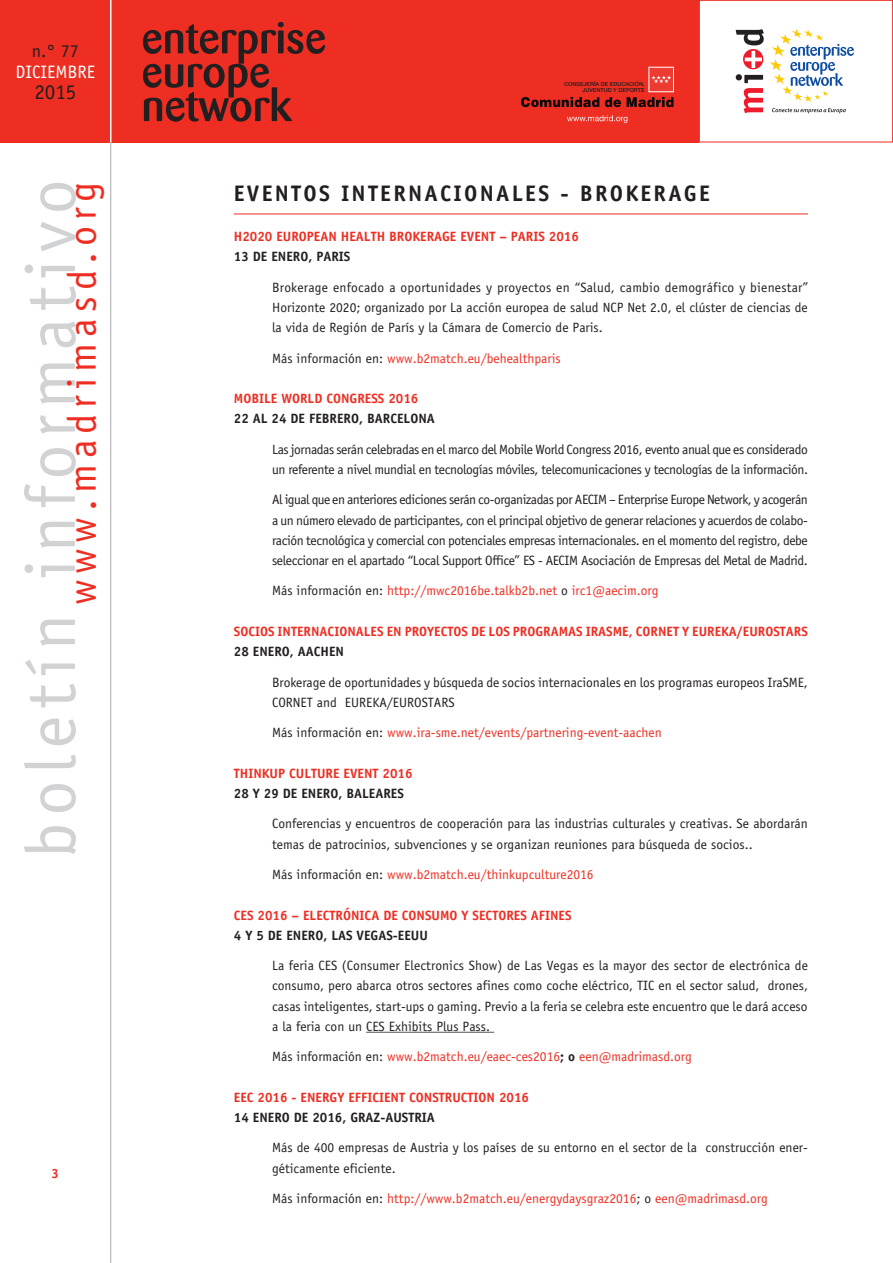
<style>
.page{position:relative;width:893px;height:1263px;background:#fff}
.page>*{position:absolute;margin:0;border:0;box-sizing:border-box;transform-origin:0 0}
.t1{font:70.35px "Officina Sans";letter-spacing:.1em;color:#d1d2d4}
.t2{font:40.2px "Officina Sans";letter-spacing:.15em;color:#ee2e22}
.t3{font:700 22.5px "Officina Sans";letter-spacing:.1em;color:#231f20}
.t4{font:21px "Officina Sans";color:#231f20}
.t5{font:18px "Officina Sans";color:#fff}
.t6{font:18px "Officina Sans";color:#231f20}
.t7{font:13.5px/20.2px "Officina Sans";letter-spacing:-.005em;color:#231f20;text-align:justify}
.t8{font:13.5px "Officina Sans";color:#ee2e22}
.t9{font:700 13.5px "Officina Sans";color:#ee2e22}
.t10{font:13.5px/20.2px "Officina Sans";letter-spacing:-.03em;color:#231f20}
.t11{font:700 13.5px "Officina Sans";color:#231f20}
.t12{font:13.5px "Officina Sans";letter-spacing:-.035em;color:#231f20}
.t13{font:700 13.35px "Officina Sans";color:#ee2e22}
.t14{font:500 5.55px/5.2px "Helvetica Neue";color:#231f20;text-align:right}
.s1{color:#231f20}
.s2{font-weight:700;color:#231f20}
</style>
<div class="page">
<div style="left:0;top:0;width:699px;height:142px;background:#ee2e22"></div>
<hr style="left:110px;top:0;width:1px;height:1263px;background:#a8a9ad">
<div style="left:699px;top:0;width:194px;height:142px;background:#fff;border:1px solid #ee2e22"></div>
<svg style="left:143px;top:22px;width:182px;height:100px"></svg>
<svg style="left:770px;top:29px;width:84px;height:73px"></svg>
<svg style="left:772px;top:108px;width:74px;height:5px"></svg>
<svg style="left:743px;top:49px;width:20px;height:20px"></svg>
<svg style="left:736px;top:74px;width:27px;height:39px"></svg>
<svg style="left:745px;top:51px;width:17px;height:17px"></svg>
<svg style="left:736px;top:29px;width:28px;height:16px"></svg>
<svg style="left:521px;top:97px;width:152px;height:10px"></svg>
<div style="left:649px;top:67px;width:24px;height:25px;background:#ee3b32"></div>
<div style="left:649px;top:67px;width:25px;height:25px;border:1px solid #fff"></div>
<svg style="left:651px;top:75px;width:20px;height:8px"></svg>
<svg style="left:567px;top:115px;width:60px;height:8px"></svg>
<hr style="left:110px;top:0;width:1px;height:142px;background:#fff">
<hr style="left:234px;top:214px;width:574px;height:1px;background:#ee2e22">
<hr style="left:366px;top:1032px;width:128px;height:1px;background:#555">
<h3 class="t6" style="left:32px;top:40px;width:48px">n.° 77</h3>
<h3 class="t5" style="left:16px;top:61px;width:81px">diciembre</h3>
<h3 class="t4" style="left:34px;top:80px;width:43px">2015</h3>
<h1 class="t1" style="left:10px;top:858px;width:680px;rotate:-90deg">boletín informativo</h1>
<h2 class="t2" style="left:59px;top:605px;width:425px;rotate:-90deg">www.madrimasd.org</h2>
<p class="t13" style="left:52px;top:1165px;width:9px">3</p>
<p class="t14" style="left:564px;top:82px;width:82px">CONSEJERÍA DE EDUCACIÓN,<br>JUVENTUD Y DEPORTE</p>
<h3 class="t3" style="left:234px;top:179px;width:478px">EVENTOS INTERNACIONALES - BROKERAGE</h3>
<p class="t9" style="left:234px;top:228px;width:66px">H 2020 EUROPEANHEALT</p>
<p class="t9" style="left:377px;top:228px;width:21px">H BROKERAGE</p>
<p class="t9" style="left:460px;top:228px;width:22px">EVENT</p>
<p class="t9" style="left:499px;top:228px;width:81px">– PARIS 2016</p>
<p class="t11" style="left:234px;top:248px;width:53px">13 DE ENERO</p>
<p class="t11" style="left:308px;top:248px;width:43px">, PARIS</p>
<p class="t7" style="left:272px;top:277px;width:538px">Brokerage enfocado a oportunidades y proyectos en “Salud, cambio demográfico y bienestar” Horizonte 2020; organizado por La acción europea de salud NCP Net 2.0, el clúster de ciencias de la vida de Región de París y la Cámara de Comercio de Paris.</p>
<p class="t8" style="left:272px;top:350px;width:290px"><span class="s1">Más información en:</span> www.b2match.eu/behealthparis</p>
<p class="t9" style="left:234px;top:390px;width:67px">MO BILE WORLD</p>
<p class="t9" style="left:326px;top:390px;width:16px">CONGRE</p>
<p class="t9" style="left:371px;top:390px;width:49px">SS 2016</p>
<p class="t11" style="left:234px;top:410px;width:104px">22 AL 24 DE FEBRERO</p>
<p class="t11" style="left:359px;top:410px;width:17px">, BARCELONA</p>
<p class="t10" style="left:272px;top:439px;width:537px">Las jornadas serán celebradas en el marco del Mobile World Congress 2016, evento anual que es considerado un referente a nivel mundial en tecnologías móviles, telecomunicaciones y tecnologías de la información.</p>
<p class="t12" style="left:272px;top:492px;width:317px">Al igual que en anteriores ediciones serán co-organizadas por AECIM</p>
<p class="t7" style="left:272px;top:490px;width:537px;text-indent:337px">– Enterprise Europe Network, y acogerán a un número elevado de participantes, con el principal objetivo de generar relaciones y acuerdos de colabo&shy;ración tecnológica y comercial con potenciales empresas internacionales. en el momento del registro, debe seleccionar en el apartado “Local Support Office” ES - AECIM</p>
<p class="t10" style="left:581px;top:550px;width:228px">Asociación de Empresas del Metal de Madrid.</p>
<p class="t8" style="left:272px;top:583px;width:388px"><span class="s1">Más información en:</span> http://mwc2016be.talkb2b.net <span class="s1">o</span> irc1@aecim.org</p>
<p class="t9" style="left:234px;top:623px;width:8px">SOCIO</p>
<p class="t9" style="left:268px;top:623px;width:18px">S INTERNACIONALE</p>
<p class="t9" style="left:377px;top:623px;width:65px">S ENPROYECTO</p>
<p class="t9" style="left:461px;top:623px;width:60px">S DELOS PROGRA</p>
<p class="t9" style="left:559px;top:623px;width:41px">MAS IRASM</p>
<p class="t9" style="left:622px;top:623px;width:186px">E, CORNET Y EUREKA/EUROSTARS</p>
<p class="t11" style="left:234px;top:643px;width:34px">28 ENERO</p>
<p class="t11" style="left:290px;top:643px;width:47px">, AACHEN</p>
<p class="t7" style="left:272px;top:672px;width:537px">Brokerage de oportunidades y búsqueda de socios internacionales en los programas europeos IraSME,<br>CORNET and EUREKA/EUROSTARS</p>
<p class="t8" style="left:272px;top:725px;width:391px"><span class="s1">Más información en:</span> www.ira-sme.net/events/partnering-event-aachen</p>
<p class="t9" style="left:234px;top:765px;width:132px">THINKUP CULTURE EVENT</p>
<p class="t9" style="left:383px;top:765px;width:32px">2016</p>
<p class="t11" style="left:234px;top:785px;width:83px">28 Y 29 DE ENERO</p>
<p class="t11" style="left:338px;top:785px;width:17px">, BALEARE</p>
<p class="t11" style="left:397px;top:785px;width:8px">S</p>
<p class="t7" style="left:272px;top:814px;width:537px">Conferencias y encuentros de cooperación para las industrias culturales y creativas. Se abordarán temas de patrocinios, subvenciones y se organizan reuniones para búsqueda de socios..</p>
<p class="t8" style="left:272px;top:866px;width:323px"><span class="s1">Más información en:</span> www.b2match.eu/thinkupculture2016</p>
<p class="t9" style="left:234px;top:906px;width:84px">CES 2016 – ELECTRÓNICA</p>
<p class="t9" style="left:383px;top:906px;width:104px">DE CONSUMO Y SECTORE</p>
<p class="t9" style="left:520px;top:906px;width:53px">S AFINES</p>
<p class="t11" style="left:234px;top:927px;width:68px">4 Y 5 DE ENERO</p>
<p class="t11" style="left:323px;top:927px;width:42px">, LAS VEGA</p>
<p class="t11" style="left:386px;top:927px;width:33px">S-EEUU</p>
<p class="t7" style="left:272px;top:955px;width:537px">La feria CES (Consumer Electronics Show) de Las Vegas es la mayor des sector de electrónica de consumo, pero abarca otros sectores afines como coche eléctrico, TIC en el sector salud, drones, casas inteligentes, start-ups o gaming. Previo a la feria se celebra este encuentro que le dará acceso a la feria con un CES Exhibits Plus Pass.</p>
<p class="t8" style="left:272px;top:1049px;width:421px"><span class="s1">Más información en:</span> www.b2match.eu/eaec-ces2016<span class="s2">; O</span> een@madrimasd.org</p>
<p class="t9" style="left:234px;top:1089px;width:82px">EEC 2016 - ENERG</p>
<p class="t9" style="left:337px;top:1089px;width:38px">Y EFFICIENT</p>
<p class="t9" style="left:409px;top:1089px;width:60px">CONSTRUCTION</p>
<p class="t9" style="left:499px;top:1089px;width:32px">2016</p>
<p class="t11" style="left:234px;top:1109px;width:28px">14 ENERO</p>
<p class="t11" style="left:294px;top:1109px;width:123px">DE 2016, GRAZ-AUSTRIA</p>
<p class="t7" style="left:272px;top:1138px;width:537px">Más de 400 empresas de Austria y los países de su entorno en el sector de la construcción ener&shy;géticamente eficiente.</p>
<p class="t8" style="left:272px;top:1190px;width:497px"><span class="s1">Más información en:</span> http://www.b2match.eu/energydaysgraz2016<span class="s1">; o</span> een@madrimasd.org</p>
</div>
